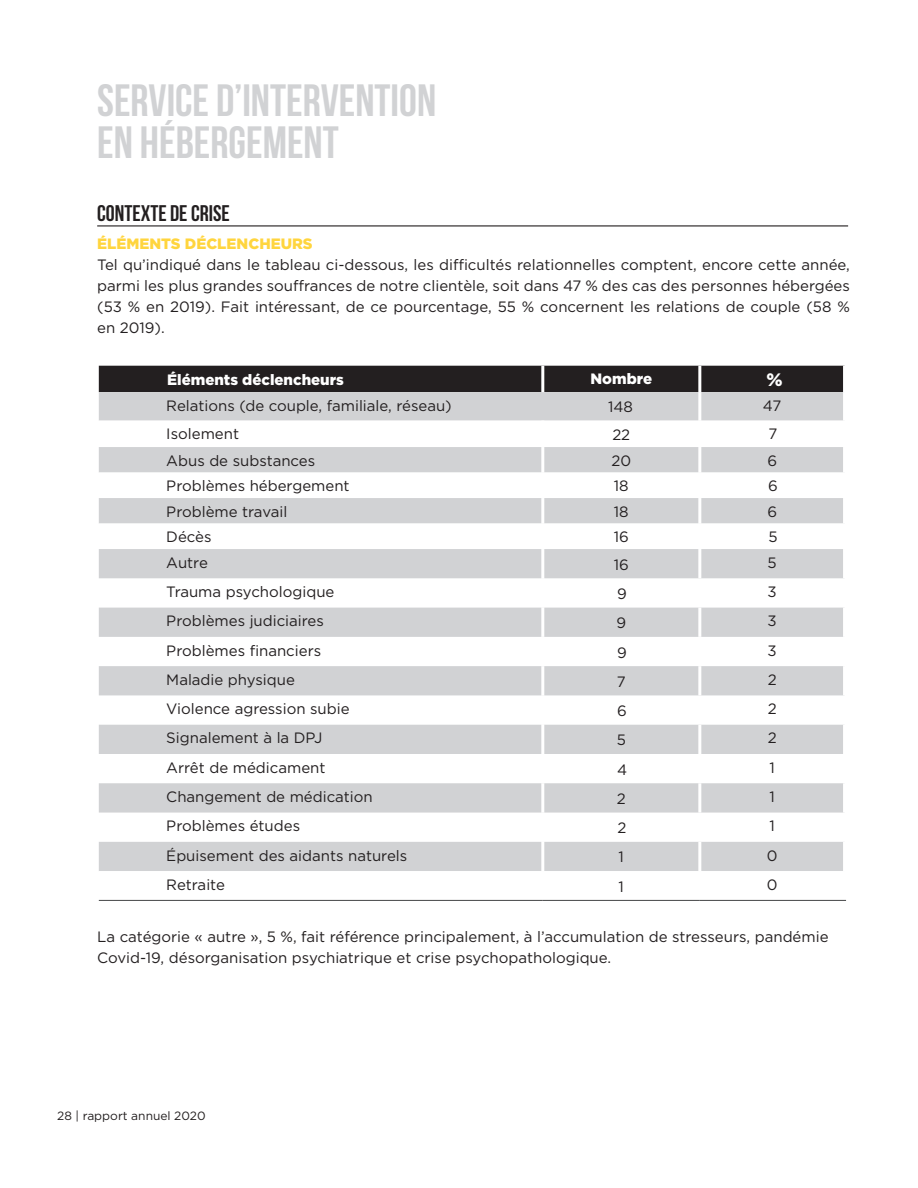
<style>
.page{position:relative;width:918px;height:1188px;background:#fff}
.page>*{position:absolute;margin:0;border:0;box-sizing:border-box;transform-origin:0 0}
.t1{font:700 45px "Bebas Neue";color:#d1d2d4}
.t2{font:700 22.5px "Bebas Neue";color:#231f20}
.t3{font:900 18px "Gotham";color:#fff}
.t4{font:15px/21px "Gotham";color:#231f20;text-align:justify}
.t5{font:900 15px "Gotham";color:#fff}
.t6{font:900 15px "Gotham";color:#ffd53e}
.t7{font:12px "Gotham";color:#231f20}
</style>
<div class="page">
<hr style="left:97px;top:225px;width:751px;height:1px;background:#231f20">
<div style="left:99px;top:366px;width:744px;height:26px;background:#231f20"></div>
<div style="left:99px;top:392px;width:744px;height:29px;background:#d1d2d4"></div>
<svg style="left:99px;top:447px;width:745px;height:453px"></svg>
<hr style="left:541px;top:366px;width:3px;height:26px;background:#fff">
<hr style="left:541px;top:473px;width:3px;height:25px;background:#fff">
<hr style="left:541px;top:524px;width:3px;height:25px;background:#fff">
<hr style="left:541px;top:578px;width:3px;height:30px;background:#fff">
<hr style="left:541px;top:637px;width:3px;height:29px;background:#fff">
<hr style="left:541px;top:695px;width:3px;height:30px;background:#fff">
<hr style="left:541px;top:754px;width:3px;height:29px;background:#fff">
<hr style="left:541px;top:813px;width:3px;height:29px;background:#fff">
<hr style="left:698px;top:473px;width:3px;height:25px;background:#fff">
<hr style="left:698px;top:524px;width:3px;height:25px;background:#fff">
<hr style="left:843px;top:447px;width:3px;height:26px;background:#fff">
<hr style="left:698px;top:392px;width:3px;height:29px;background:#fff">
<hr style="left:698px;top:447px;width:3px;height:26px;background:#fff">
<hr style="left:541px;top:447px;width:3px;height:26px;background:#fff">
<hr style="left:843px;top:498px;width:3px;height:26px;background:#fff">
<hr style="left:698px;top:498px;width:3px;height:26px;background:#fff">
<hr style="left:541px;top:498px;width:3px;height:26px;background:#fff">
<hr style="left:843px;top:549px;width:3px;height:29px;background:#fff">
<hr style="left:698px;top:549px;width:3px;height:29px;background:#fff">
<hr style="left:541px;top:549px;width:3px;height:29px;background:#fff">
<hr style="left:843px;top:608px;width:3px;height:29px;background:#fff">
<hr style="left:698px;top:608px;width:3px;height:29px;background:#fff">
<hr style="left:541px;top:608px;width:3px;height:29px;background:#fff">
<hr style="left:843px;top:666px;width:3px;height:29px;background:#fff">
<hr style="left:698px;top:666px;width:3px;height:29px;background:#fff">
<hr style="left:541px;top:666px;width:3px;height:29px;background:#fff">
<hr style="left:843px;top:725px;width:3px;height:29px;background:#fff">
<hr style="left:698px;top:725px;width:3px;height:29px;background:#fff">
<hr style="left:541px;top:725px;width:3px;height:29px;background:#fff">
<hr style="left:843px;top:783px;width:3px;height:30px;background:#fff">
<hr style="left:698px;top:783px;width:3px;height:30px;background:#fff">
<hr style="left:541px;top:783px;width:3px;height:30px;background:#fff">
<hr style="left:843px;top:842px;width:3px;height:29px;background:#fff">
<hr style="left:698px;top:842px;width:3px;height:29px;background:#fff">
<hr style="left:541px;top:842px;width:3px;height:29px;background:#fff">
<hr style="left:698px;top:366px;width:3px;height:26px;background:#fff">
<hr style="left:541px;top:871px;width:3px;height:29px;background:#fff">
<hr style="left:698px;top:871px;width:3px;height:29px;background:#fff">
<hr style="left:843px;top:871px;width:3px;height:29px;background:#fff">
<hr style="left:99px;top:900px;width:444px;height:1px;background:#454647">
<hr style="left:543px;top:900px;width:157px;height:1px;background:#454647">
<hr style="left:700px;top:900px;width:146px;height:1px;background:#454647">
<p class="t1" style="left:97px;top:76px;width:341px">SERVICE D’INTERVENTION</p>
<p class="t1" style="left:97px;top:118px;width:243px">EN HÉBERGEMENT</p>
<p class="t2" style="left:97px;top:201px;width:134px">CONTEXTE DE CRISE</p>
<p class="t6" style="left:97px;top:234px;width:217px">ÉLÉMENTS DÉCLENCHEURS</p>
<p class="t4" style="left:97px;top:254px;width:754px">Tel qu’indiqué dans le tableau ci-dessous, les difficultés relationnelles comptent, encore cette année, parmi les plus grandes souffrances de notre clientèle, soit dans 47 % des cas des personnes hébergées (53 % en 2019). Fait intéressant, de ce pourcentage, 55 % concernent les relations de couple (58 % en 2019).</p>
<p class="t5" style="left:167px;top:369px;width:178px">Éléments déclencheurs</p>
<p class="t5" style="left:590px;top:368px;width:63px">Nombre</p>
<p class="t3" style="left:767px;top:367px;width:18px">%</p>
<p class="t4" style="left:166px;top:395px;width:287px">Relations (de couple, familiale, réseau)</p>
<p class="t4" style="left:608px;top:396px;width:26px">148</p>
<p class="t4" style="left:763px;top:395px;width:20px">47</p>
<p class="t4" style="left:166px;top:423px;width:74px">Isolement</p>
<p class="t4" style="left:612px;top:424px;width:19px">22</p>
<p class="t4" style="left:768px;top:423px;width:10px">7</p>
<p class="t4" style="left:166px;top:450px;width:151px">Abus de substances</p>
<p class="t4" style="left:611px;top:450px;width:21px">20</p>
<p class="t4" style="left:767px;top:450px;width:11px">6</p>
<p class="t4" style="left:166px;top:475px;width:185px">Problèmes hébergement</p>
<p class="t4" style="left:614px;top:475px;width:16px">18</p>
<p class="t4" style="left:768px;top:475px;width:11px">6</p>
<p class="t4" style="left:166px;top:501px;width:123px">Problème travail</p>
<p class="t4" style="left:614px;top:501px;width:16px">18</p>
<p class="t4" style="left:767px;top:501px;width:11px">6</p>
<p class="t4" style="left:166px;top:526px;width:47px">Décès</p>
<p class="t4" style="left:614px;top:526px;width:17px">16</p>
<p class="t4" style="left:768px;top:526px;width:11px">5</p>
<p class="t4" style="left:166px;top:552px;width:43px">Autre</p>
<p class="t4" style="left:614px;top:554px;width:17px">16</p>
<p class="t4" style="left:768px;top:552px;width:11px">5</p>
<p class="t4" style="left:166px;top:581px;width:170px">Trauma psychologique</p>
<p class="t4" style="left:617px;top:583px;width:11px">9</p>
<p class="t4" style="left:768px;top:581px;width:11px">3</p>
<p class="t4" style="left:166px;top:610px;width:159px">Problèmes judiciaires</p>
<p class="t4" style="left:616px;top:612px;width:11px">9</p>
<p class="t4" style="left:768px;top:610px;width:11px">3</p>
<p class="t4" style="left:166px;top:639px;width:156px">Problèmes financiers</p>
<p class="t4" style="left:617px;top:641px;width:11px">9</p>
<p class="t4" style="left:768px;top:639px;width:11px">3</p>
<p class="t4" style="left:166px;top:669px;width:130px">Maladie physique</p>
<p class="t4" style="left:617px;top:671px;width:10px">7</p>
<p class="t4" style="left:768px;top:669px;width:10px">2</p>
<p class="t4" style="left:166px;top:698px;width:185px">Violence agression subie</p>
<p class="t4" style="left:617px;top:700px;width:11px">6</p>
<p class="t4" style="left:768px;top:698px;width:10px">2</p>
<p class="t4" style="left:166px;top:727px;width:158px">Signalement à la DPJ</p>
<p class="t4" style="left:617px;top:729px;width:11px">5</p>
<p class="t4" style="left:768px;top:727px;width:10px">2</p>
<p class="t4" style="left:166px;top:757px;width:161px">Arrêt de médicament</p>
<p class="t4" style="left:617px;top:759px;width:12px">4</p>
<p class="t4" style="left:770px;top:757px;width:7px">1</p>
<p class="t4" style="left:166px;top:786px;width:208px">Changement de médication</p>
<p class="t4" style="left:617px;top:788px;width:10px">2</p>
<p class="t4" style="left:770px;top:786px;width:7px">1</p>
<p class="t4" style="left:166px;top:815px;width:135px">Problèmes études</p>
<p class="t4" style="left:618px;top:817px;width:10px">2</p>
<p class="t4" style="left:770px;top:815px;width:7px">1</p>
<p class="t4" style="left:166px;top:844px;width:243px">Épuisement des aidants naturels</p>
<p class="t4" style="left:619px;top:846px;width:7px">1</p>
<p class="t4" style="left:767px;top:844px;width:12px">0</p>
<p class="t4" style="left:166px;top:874px;width:60px">Retraite</p>
<p class="t4" style="left:619px;top:876px;width:7px">1</p>
<p class="t4" style="left:767px;top:874px;width:12px">0</p>
<p class="t4" style="left:97px;top:926px;width:733px">La catégorie « autre », 5 %, fait référence principalement, à l’accumulation de stresseurs, pandémie<br>Covid-19, désorganisation psychiatrique et crise psychopathologique.</p>
<p class="t7" style="left:57px;top:1108px;width:150px">28 | rapport annuel 2020</p>
</div>
